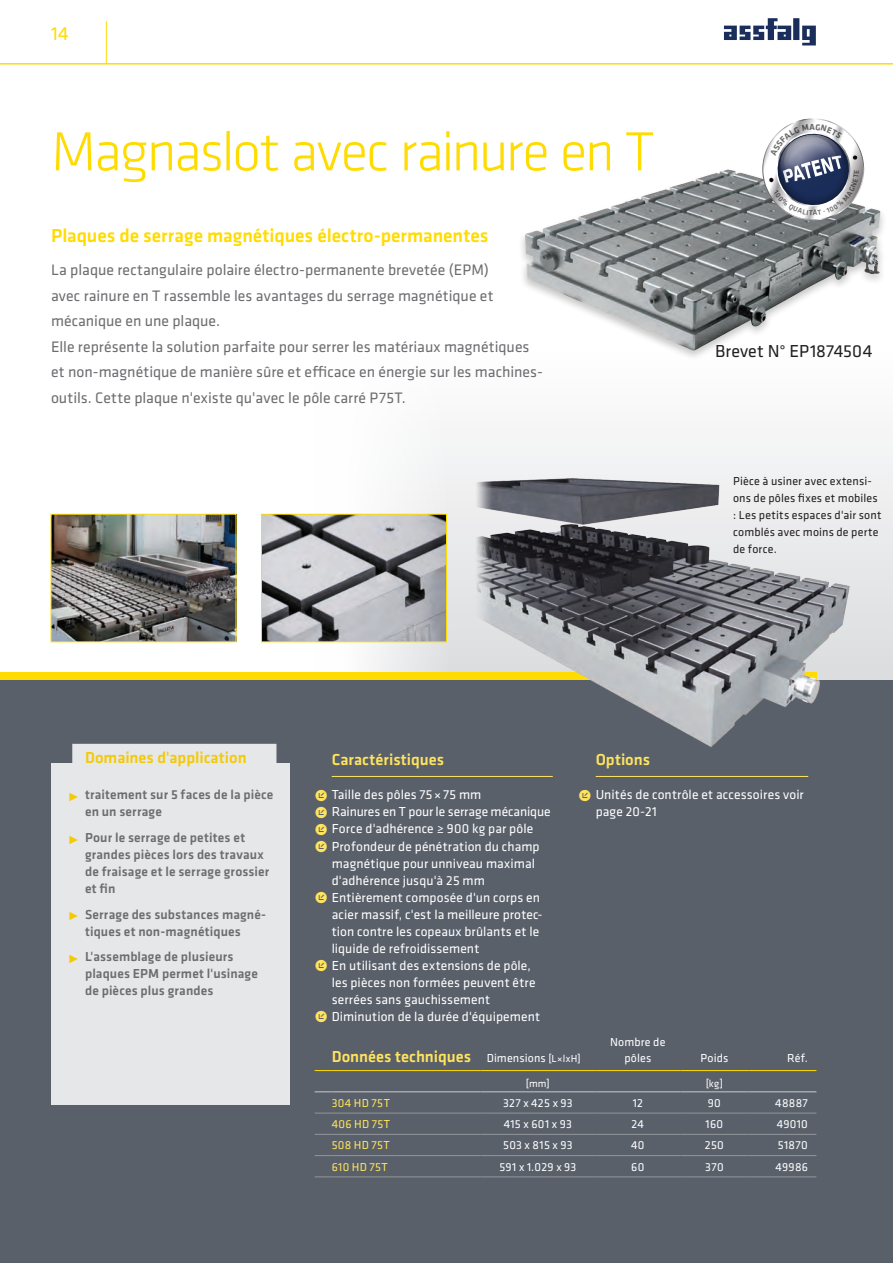
<style>
.page{position:relative;width:893px;height:1263px;background:#fff}
.page>*{position:absolute;margin:0;border:0;box-sizing:border-box;transform-origin:0 0}
.t1{font:300 57px "Klavika";letter-spacing:-.04em;color:#ffdc01}
.t2{font:500 19.5px "Klavika";color:#ffdc01}
.t3{font:19.5px "Klavika";color:#ffdc01}
.t4{font:18px "Klavika";letter-spacing:.005em;color:#231f20}
.t5{font:500 16.5px "Klavika";color:#ffe45e}
.t6{font:500 16.5px "Klavika";color:#f4ca05}
.t7{font:15.75px/25.5px "Klavika";color:#6c6d70}
.t8{font:13.5px/17px "Klavika";letter-spacing:.005em;color:#fff}
.t9{font:500 13.5px/17px "Klavika";letter-spacing:.01em;color:#6c6d70}
.t10{font:12px/17px "Klavika";letter-spacing:.01em;color:#231f20}
.t11{font:12px/16.5px "Klavika";letter-spacing:.025em;color:#fff;text-align:center}
.t12{font:12px "Klavika";letter-spacing:.04em;color:#ffe45e}
.t13{font:10.5px "Klavika";color:#fff}
.s1{font-size:16.5px;color:#f4ca05}
.s2{font-size:16.5px;color:#ffe45e}
.s3{font-weight:400;font-size:12px;color:#fff}
.s4{font-weight:400;font-size:10.5px;color:#fff}
</style>
<div class="page">
<svg style="left:315px;top:439px;width:578px;height:241px"></svg>
<div style="left:0;top:672px;width:816px;height:8px;background:#ffdc01"></div>
<div style="left:0;top:680px;width:893px;height:583px;background:#5a606a"></div>
<hr style="left:0;top:63px;width:893px;height:2px;background:#ffdc01">
<hr style="left:106px;top:21px;width:1px;height:43px;background:#ffdc01">
<img style="left:724px;top:18px;width:92px;height:28px">
<div style="left:51px;top:763px;width:238px;height:341px;background:#e6e7e9"></div>
<img style="left:53px;top:516px;width:181px;height:124px">
<div style="left:51px;top:514px;width:185px;height:128px;border:1px solid #ffdc01"></div>
<img style="left:263px;top:516px;width:182px;height:124px">
<div style="left:261px;top:514px;width:186px;height:128px;border:1px solid #ffdc01"></div>
<img style="left:525px;top:171px;width:356px;height:180px">
<img style="left:474px;top:476px;width:387px;height:271px">
<div style="left:72px;top:744px;width:204px;height:24px;background:#e6e7e9"></div>
<hr style="left:332px;top:776px;width:221px;height:1px;background:#ffe45e">
<hr style="left:596px;top:776px;width:212px;height:1px;background:#ffe45e">
<svg style="left:315px;top:1070px;width:17px;height:1px"></svg>
<hr style="left:332px;top:1070px;width:148px;height:1px;background:#ffdc01">
<hr style="left:480px;top:1070px;width:115px;height:1px;background:#ffdc01">
<hr style="left:595px;top:1070px;width:85px;height:1px;background:#ffdc01">
<hr style="left:680px;top:1070px;width:68px;height:1px;background:#ffdc01">
<hr style="left:748px;top:1070px;width:68px;height:1px;background:#ffdc01">
<svg style="left:315px;top:1091px;width:17px;height:1px"></svg>
<hr style="left:332px;top:1091px;width:148px;height:1px;background:#bcbdc0">
<hr style="left:480px;top:1091px;width:115px;height:1px;background:#bcbdc0">
<hr style="left:595px;top:1091px;width:85px;height:1px;background:#bcbdc0">
<hr style="left:680px;top:1091px;width:68px;height:1px;background:#bcbdc0">
<hr style="left:748px;top:1091px;width:68px;height:1px;background:#bcbdc0">
<svg style="left:315px;top:1113px;width:17px;height:1px"></svg>
<hr style="left:332px;top:1113px;width:148px;height:1px;background:#939598">
<hr style="left:480px;top:1113px;width:115px;height:1px;background:#939598">
<hr style="left:595px;top:1113px;width:85px;height:1px;background:#939598">
<hr style="left:680px;top:1113px;width:68px;height:1px;background:#939598">
<hr style="left:748px;top:1113px;width:68px;height:1px;background:#939598">
<svg style="left:315px;top:1134px;width:17px;height:1px"></svg>
<hr style="left:332px;top:1134px;width:148px;height:1px;background:#939598">
<hr style="left:480px;top:1134px;width:115px;height:1px;background:#939598">
<hr style="left:595px;top:1134px;width:85px;height:1px;background:#939598">
<hr style="left:680px;top:1134px;width:68px;height:1px;background:#939598">
<hr style="left:748px;top:1134px;width:68px;height:1px;background:#939598">
<svg style="left:315px;top:1155px;width:17px;height:1px"></svg>
<hr style="left:332px;top:1155px;width:148px;height:1px;background:#939598">
<hr style="left:480px;top:1155px;width:115px;height:1px;background:#939598">
<hr style="left:595px;top:1155px;width:85px;height:1px;background:#939598">
<hr style="left:680px;top:1155px;width:68px;height:1px;background:#939598">
<hr style="left:748px;top:1155px;width:68px;height:1px;background:#939598">
<svg style="left:315px;top:1176px;width:17px;height:1px"></svg>
<hr style="left:332px;top:1176px;width:148px;height:1px;background:#939598">
<hr style="left:480px;top:1176px;width:115px;height:1px;background:#939598">
<hr style="left:595px;top:1176px;width:85px;height:1px;background:#939598">
<hr style="left:680px;top:1176px;width:68px;height:1px;background:#939598">
<hr style="left:748px;top:1176px;width:68px;height:1px;background:#939598">
<svg style="left:757px;top:118px;width:112px;height:107px"></svg>
<h2 class="t3" style="left:51px;top:23px;width:19px">14</h2>
<h1 class="t1" style="left:51px;top:120px;width:605px">Magnaslot avec rainure en T</h1>
<h2 class="t2" style="left:51px;top:225px;width:439px">Plaques de serrage magnétiques électro-permanentes</h2>
<p class="t7" style="left:51px;top:258px;width:493px">La plaque rectangulaire polaire électro-permanente brevetée (EPM)<br>avec rainure en T rassemble les avantages du serrage magnétique et mécanique en une plaque.<br>Elle représente la solution parfaite pour serrer les matériaux magnétiques et non-magnétique de manière sûre et efficace en énergie sur les machines&shy;outils. Cette plaque n'existe qu'avec le pôle carré P75T.</p>
<h3 class="t4" style="left:715px;top:341px;width:159px">Brevet N° EP1874504</h3>
<p class="t10" style="left:733px;top:472px;width:150px">Pièce à usiner avec extensi&shy;ons de pôles fixes et mobiles : Les petits espaces d'air sont comblés avec moins de perte de force.</p>
<p class="t6" style="left:85px;top:748px;width:163px">Domaines d'application</p>
<p class="t9" style="left:85px;top:787px;width:190px;text-indent:-17px"><span class="s1">˭</span> traitement sur 5 faces de la pièce en un serrage</p>
<p class="t9" style="left:85px;top:829px;width:186px;text-indent:-17px"><span class="s1">˭</span> Pour le serrage de petites et grandes pièces lors des travaux de fraisage et le serrage grossier et fin</p>
<p class="t9" style="left:85px;top:906px;width:183px;text-indent:-17px"><span class="s1">˭</span> Serrage des substances magné&shy;tiques et non-magnétiques</p>
<p class="t9" style="left:85px;top:948px;width:174px;text-indent:-17px"><span class="s1">˭</span> L'assemblage de plusieurs plaques EPM permet l'usinage de pièces plus grandes</p>
<p class="t5" style="left:332px;top:751px;width:114px">Caractéristiques</p>
<p class="t8" style="left:315px;top:787px;width:168px"><span class="s2">ˠ</span> Taille des pôles 75×75 mm</p>
<p class="t8" style="left:315px;top:804px;width:237px"><span class="s2">ˠ</span> Rainures en T pour le serrage mécanique</p>
<p class="t8" style="left:315px;top:821px;width:220px"><span class="s2">ˠ</span> Force d'adhérence ≥ 900 kg par pôle</p>
<p class="t8" style="left:315px;top:838px;width:226px"><span class="s2">ˠ</span> Profondeur de pénétration du champ</p>
<p class="t8" style="left:332px;top:855px;width:205px">magnétique pour unniveau maximal</p>
<p class="t8" style="left:332px;top:872px;width:155px">d'adhérence jusqu'à 25 mm</p>
<p class="t8" style="left:315px;top:889px;width:227px"><span class="s2">ˠ</span> Entièrement composée d'un corps en</p>
<p class="t8" style="left:332px;top:906px;width:212px">acier massif, c'est la meilleure protec-</p>
<p class="t8" style="left:332px;top:923px;width:209px">tion contre les copeaux brûlants et le</p>
<p class="t8" style="left:332px;top:940px;width:149px">liquide de refroidissement</p>
<p class="t8" style="left:315px;top:957px;width:218px"><span class="s2">ˠ</span> En utilisant des extensions de pôle,</p>
<p class="t8" style="left:332px;top:974px;width:205px">les pièces non formées peuvent être</p>
<p class="t8" style="left:332px;top:991px;width:160px">serrées sans gauchissement</p>
<p class="t8" style="left:315px;top:1008px;width:227px"><span class="s2">ˠ</span> Diminution de la durée d'équipement</p>
<p class="t5" style="left:596px;top:751px;width:56px">Options</p>
<p class="t8" style="left:596px;top:787px;width:210px;text-indent:-17px"><span class="s2">ˠ</span> Unités de contrôle et accessoires voir page 20-21</p>
<p class="t5" style="left:332px;top:1047px;width:250px">Données techniques <span class="s3">Dimensions</span> <span class="s4">[L×lxH]</span></p>
<p class="t11" style="left:610px;top:1033px;width:57px">Nombre de pôles</p>
<p class="t11" style="left:700px;top:1050px;width:29px">Poids</p>
<p class="t11" style="left:787px;top:1050px;width:22px">Réf.</p>
<p class="t13" style="left:526px;top:1077px;width:25px">[mm]</p>
<p class="t13" style="left:706px;top:1077px;width:19px">[kg]</p>
<p class="t12" style="left:332px;top:1096px;width:60px">304 HD 75T</p>
<p class="t11" style="left:503px;top:1095px;width:71px">327 x 425 x 93</p>
<p class="t11" style="left:633px;top:1095px;width:12px">12</p>
<p class="t11" style="left:708px;top:1095px;width:15px">90</p>
<p class="t11" style="left:775px;top:1095px;width:34px">48887</p>
<p class="t12" style="left:332px;top:1118px;width:60px">406 HD 75T</p>
<p class="t11" style="left:504px;top:1116px;width:70px">415 x 601 x 93</p>
<p class="t11" style="left:632px;top:1116px;width:14px">24</p>
<p class="t11" style="left:706px;top:1116px;width:19px">160</p>
<p class="t11" style="left:777px;top:1116px;width:33px">49010</p>
<p class="t12" style="left:332px;top:1139px;width:60px">508 HD 75T</p>
<p class="t11" style="left:503px;top:1137px;width:71px">503 x 815 x 93</p>
<p class="t11" style="left:631px;top:1137px;width:15px">40</p>
<p class="t11" style="left:705px;top:1137px;width:21px">250</p>
<p class="t11" style="left:778px;top:1137px;width:32px">51870</p>
<p class="t12" style="left:332px;top:1160px;width:58px">610 HD 75T</p>
<p class="t11" style="left:499px;top:1159px;width:79px">591 x 1.029 x 93</p>
<p class="t11" style="left:631px;top:1159px;width:15px">60</p>
<p class="t11" style="left:705px;top:1159px;width:20px">370</p>
<p class="t11" style="left:776px;top:1159px;width:34px">49986</p>
</div>
